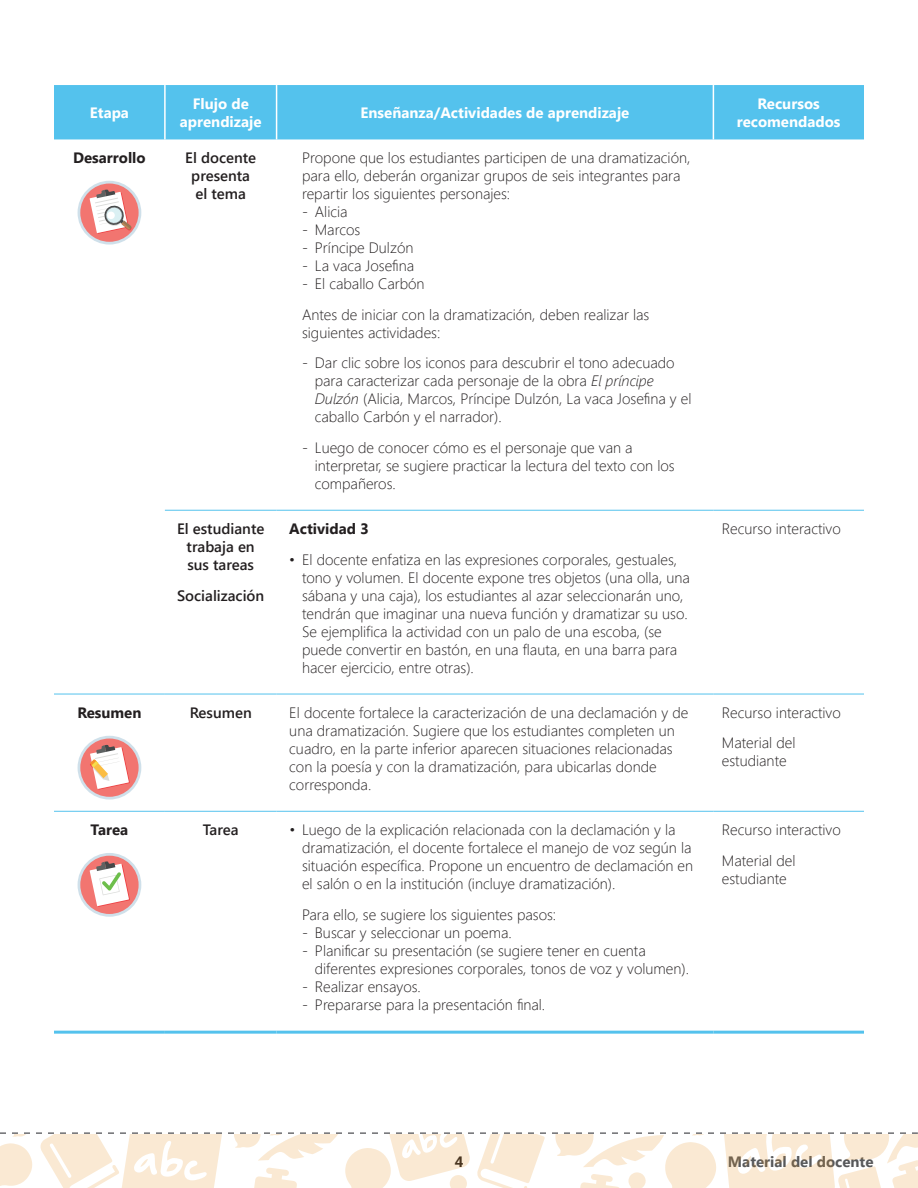
<style>
.page{position:relative;width:918px;height:1188px;background:#fff}
.page>*{position:absolute;margin:0;border:0;box-sizing:border-box;transform-origin:0 0}
.t1{font:300 15px/18px "Segoe UI";color:#231f20}
.t2{font:600 15px/18px "Segoe UI";color:#231f20;text-align:center}
.t3{font:700 15px/18px "Segoe UI";color:#fff;text-align:center}
.t4{font:700 15px "Segoe UI";color:#231f20}
.t5{font:700 15px "Segoe UI";color:#57585a}
.s1{font-style:italic}
</style>
<div class="page">
<svg style="left:0;top:1132px;width:918px;height:56px"></svg>
<div style="left:54px;top:85px;width:810px;height:54px;background:#54c2ed"></div>
<hr style="left:164px;top:85px;width:2px;height:54px;background:#fff">
<hr style="left:276px;top:85px;width:1px;height:54px;background:#fff">
<hr style="left:713px;top:85px;width:1px;height:54px;background:#fff">
<hr style="left:54px;top:694px;width:111px;height:1px;background:#54c2ed">
<hr style="left:165px;top:694px;width:112px;height:1px;background:#54c2ed">
<hr style="left:277px;top:694px;width:436px;height:1px;background:#54c2ed">
<hr style="left:713px;top:694px;width:151px;height:1px;background:#54c2ed">
<hr style="left:54px;top:1031px;width:111px;height:3px;background:#54c2ed">
<hr style="left:165px;top:1031px;width:112px;height:3px;background:#54c2ed">
<hr style="left:277px;top:1031px;width:436px;height:3px;background:#54c2ed">
<hr style="left:713px;top:1031px;width:151px;height:3px;background:#54c2ed">
<hr style="left:54px;top:811px;width:111px;height:1px;background:#54c2ed">
<hr style="left:165px;top:811px;width:112px;height:1px;background:#54c2ed">
<hr style="left:277px;top:811px;width:436px;height:1px;background:#54c2ed">
<hr style="left:713px;top:811px;width:151px;height:1px;background:#54c2ed">
<hr style="left:277px;top:510px;width:436px;height:1px;background:#54c2ed">
<hr style="left:713px;top:510px;width:151px;height:1px;background:#54c2ed">
<hr style="left:165px;top:510px;width:112px;height:1px;background:#54c2ed">
<svg style="left:78px;top:181px;width:63px;height:64px"></svg>
<div style="left:80px;top:184px;width:59px;height:58px;background:#f27570;border-radius:50%"></div>
<svg style="left:90px;top:189px;width:42px;height:45px"></svg>
<svg style="left:78px;top:736px;width:63px;height:64px"></svg>
<div style="left:80px;top:739px;width:59px;height:58px;background:#f27570;border-radius:50%"></div>
<svg style="left:90px;top:745px;width:40px;height:45px"></svg>
<svg style="left:78px;top:853px;width:63px;height:64px"></svg>
<div style="left:80px;top:856px;width:59px;height:58px;background:#f27570;border-radius:50%"></div>
<svg style="left:90px;top:861px;width:40px;height:46px"></svg>
<p class="t3" style="left:90px;top:103px;width:41px">Etapa</p>
<p class="t3" style="left:180px;top:94px;width:83px">Flujo de aprendizaje</p>
<p class="t3" style="left:361px;top:103px;width:270px">Enseñanza/Actividades de aprendizaje</p>
<p class="t3" style="left:737px;top:94px;width:105px">Recursos recomendados</p>
<p class="t4" style="left:73px;top:147px;width:74px">Desarrollo</p>
<p class="t2" style="left:185px;top:148px;width:72px">El docente presenta el tema</p>
<p class="t1" style="left:302px;top:148px;width:390px">Propone que los estudiantes participen de una dramatización, para ello, deberán organizar grupos de seis integrantes para repartir los siguientes personajes:</p>
<p class="t1" style="left:302px;top:202px;width:47px">- Alicia</p>
<p class="t1" style="left:302px;top:220px;width:60px">- Marcos</p>
<p class="t1" style="left:302px;top:238px;width:113px">- Príncipe Dulzón</p>
<p class="t1" style="left:302px;top:256px;width:114px">- La vaca Josefina</p>
<p class="t1" style="left:302px;top:267px;width:349px;line-height:30.8px">- El caballo Carbón<br>Antes de iniciar con la dramatización, deben realizar las</p>
<p class="t1" style="left:302px;top:323px;width:140px">siguientes actividades:</p>
<p class="t1" style="left:315px;top:353px;width:378px;text-indent:-13px">- Dar clic sobre los iconos para descubrir el tono adecuado para caracterizar cada personaje de la obra <span class="s1">El príncipe Dulzón</span> (Alicia, Marcos, Príncipe Dulzón, La vaca Josefina y el caballo Carbón y el narrador).</p>
<p class="t1" style="left:315px;top:438px;width:361px;text-indent:-13px">- Luego de conocer cómo es el personaje que van a interpretar, se sugiere practicar la lectura del texto con los compañeros.</p>
<p class="t2" style="left:177px;top:519px;width:89px">El estudiante trabaja en sus tareas</p>
<p class="t2" style="left:177px;top:586px;width:89px">Socialización</p>
<p class="t4" style="left:289px;top:518px;width:81px">Actividad 3</p>
<p class="t1" style="left:302px;top:550px;width:389px;text-indent:-13px">• El docente enfatiza en las expresiones corporales, gestuales, tono y volumen. El docente expone tres objetos (una olla, una sábana y una caja), los estudiantes al azar seleccionarán uno, tendrán que imaginar una nueva función y dramatizar su uso.<br>Se ejemplifica la actividad con un palo de una escoba, (se puede convertir en bastón, en una flauta, en una barra para hacer ejercicio, entre otras).</p>
<p class="t1" style="left:722px;top:519px;width:120px">Recurso interactivo</p>
<p class="t4" style="left:77px;top:702px;width:66px">Resumen</p>
<p class="t2" style="left:190px;top:703px;width:64px">Resumen</p>
<p class="t1" style="left:289px;top:703px;width:400px">El docente fortalece la caracterización de una declamación y de una dramatización. Sugiere que los estudiantes completen un cuadro, en la parte inferior aparecen situaciones relacionadas con la poesía y con la dramatización, para ubicarlas donde corresponda.</p>
<p class="t1" style="left:722px;top:696px;width:120px;line-height:30.8px">Recurso interactivo<br>Material del</p>
<p class="t1" style="left:722px;top:751px;width:66px">estudiante</p>
<p class="t4" style="left:91px;top:819px;width:39px">Tarea</p>
<p class="t2" style="left:203px;top:820px;width:37px">Tarea</p>
<p class="t1" style="left:302px;top:820px;width:393px;text-indent:-13px">• Luego de la explicación relacionada con la declamación y la dramatización, el docente fortalece el manejo de voz según la situación específica. Propone un encuentro de declamación en el salón o en la institución (incluye dramatización).</p>
<p class="t1" style="left:302px;top:905px;width:256px">Para ello, se sugiere los siguientes pasos:</p>
<p class="t1" style="left:302px;top:923px;width:211px">- Buscar y seleccionar un poema.</p>
<p class="t1" style="left:315px;top:941px;width:376px;text-indent:-13px">- Planificar su presentación (se sugiere tener en cuenta diferentes expresiones corporales, tonos de voz y volumen).</p>
<p class="t1" style="left:302px;top:977px;width:120px">- Realizar ensayos.</p>
<p class="t1" style="left:302px;top:995px;width:245px">- Prepararse para la presentación final.</p>
<p class="t1" style="left:722px;top:814px;width:120px;line-height:30.8px">Recurso interactivo<br>Material del</p>
<p class="t1" style="left:722px;top:869px;width:66px">estudiante</p>
<p class="t4" style="left:455px;top:1151px;width:10px">4</p>
<p class="t5" style="left:728px;top:1151px;width:147px">Material del docente</p>
</div>
